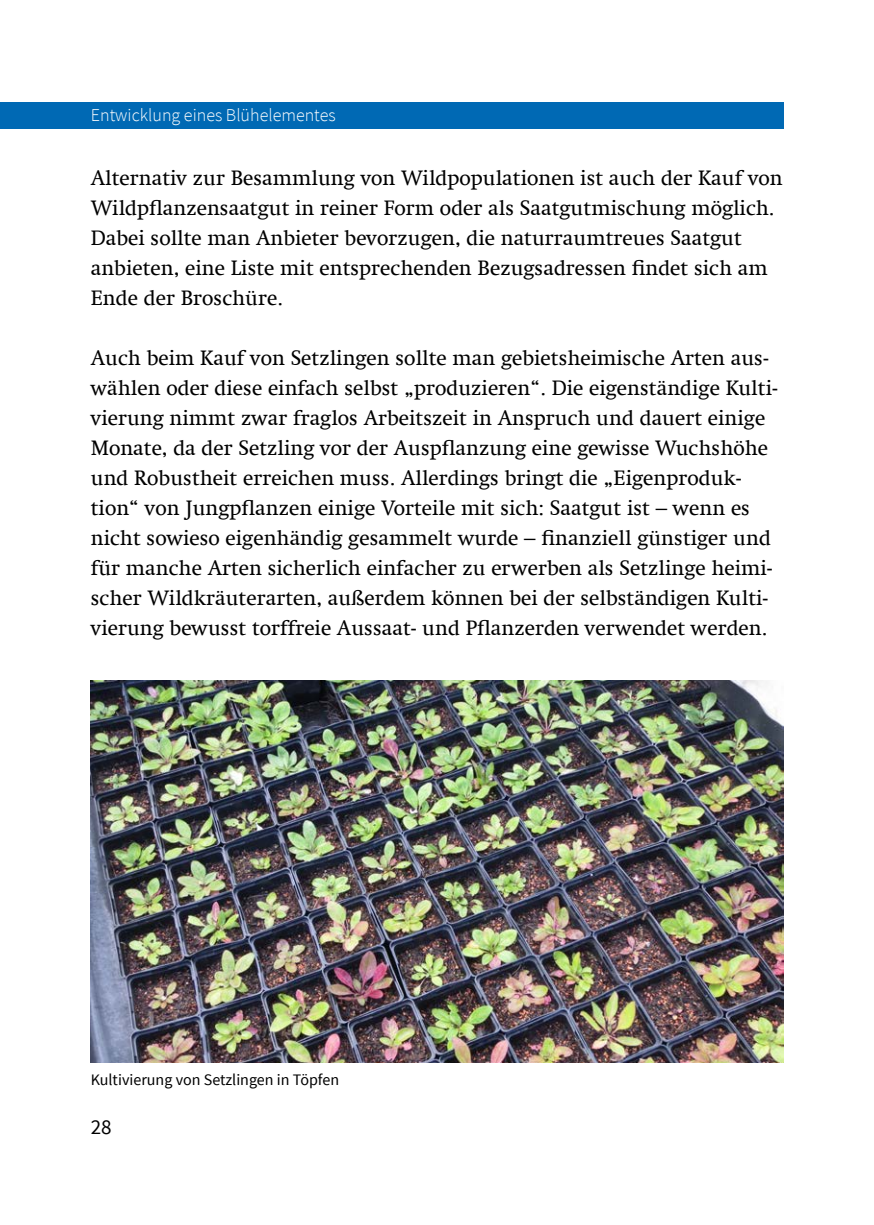
<style>
.page{position:relative;width:874px;height:1225px;background:#fff}
.page>*{position:absolute;margin:0;border:0;box-sizing:border-box;transform-origin:0 0}
.t1{font:21px/30px "Swift Com";color:#000}
.t2{font:21px "Source Sans Pro";color:#000}
.t3{font:300 18px "Source Sans Pro";color:#fff}
.t4{font:16px "Source Sans Pro";color:#000}
</style>
<div class="page">
<div style="left:0;top:102px;width:782px;height:27px;background:#0069b4"></div>
<img style="left:91px;top:680px;width:691px;height:382px">
<p class="t3" style="left:91px;top:104px;width:246px">Entwicklung eines Blühelementes</p>
<p class="t1" style="left:91px;top:163px;width:693px">Alternativ zur Besammlung von Wildpopulationen ist auch der Kauf von Wildpflanzensaatgut in reiner Form oder als Saatgutmischung möglich.<br>Dabei sollte man Anbieter bevorzugen, die naturraumtreues Saatgut anbieten, eine Liste mit entsprechenden Bezugsadressen findet sich am Ende der Broschüre.</p>
<p class="t1" style="left:91px;top:343px;width:688px">Auch beim Kauf von Setzlingen sollte man gebietsheimische Arten aus&shy;wählen oder diese einfach selbst „produzieren“. Die eigenständige Kulti&shy;vierung nimmt zwar fraglos Arbeitszeit in Anspruch und dauert einige Monate, da der Setzling vor der Auspflanzung eine gewisse Wuchshöhe und Robustheit erreichen muss. Allerdings bringt die „Eigenproduk&shy;tion“ von Jungpflanzen einige Vorteile mit sich: Saatgut ist – wenn es nicht sowieso eigenhändig gesammelt wurde – finanziell günstiger und für manche Arten sicherlich einfacher zu erwerben als Setzlinge heimi&shy;scher Wildkräuterarten, außerdem können bei der selbständigen Kulti&shy;vierung bewusst torffreie Aussaat- und Pflanzerden verwendet werden.</p>
<p class="t4" style="left:91px;top:1069px;width:250px">Kultivierung von Setzlingen in Töpfen</p>
<p class="t2" style="left:91px;top:1114px;width:22px">28</p>
</div>
